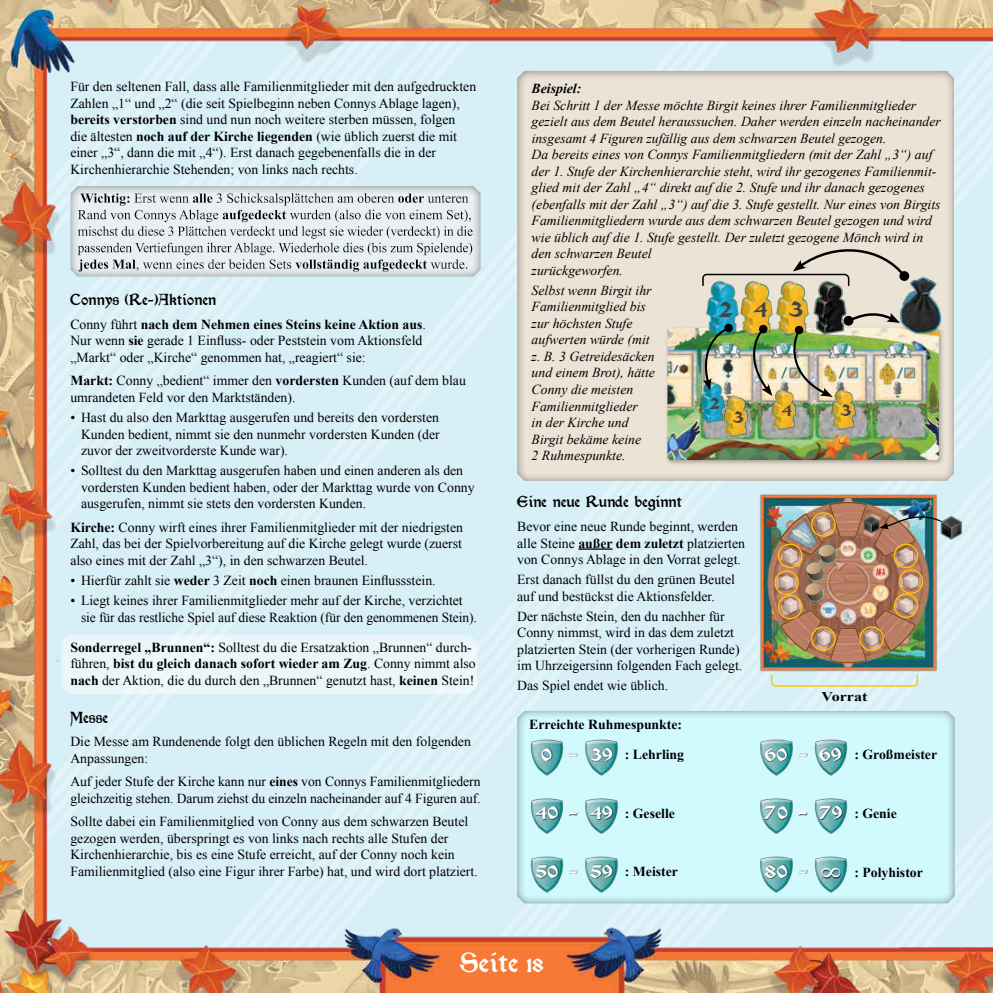
<style>
.page{position:relative;width:993px;height:993px;background:#fff}
.page>*{position:absolute;margin:0;border:0;box-sizing:border-box;transform-origin:0 0}
.t1{font:900 30px "Morris Roman";color:#fff;scale:1.1 1}
.t2{font:900 25.25px "Morris Roman";color:#434345;scale:1.2 1}
.t3{font:900 23.38px "Morris Roman";color:#fff;scale:1.2 1}
.t4{font:900 21.25px "Morris Roman";color:#fff;scale:1.2 1}
.t5{font:900 19px "Morris Roman";color:#434345;scale:1.2 1}
.t6{font:900 17.5px "Morris Roman";color:#000}
.t7{font:13.75px/16.5px "Times New Roman";color:#000}
.t8{font:italic 13.75px/16.5px "Times New Roman";color:#000}
.t9{font:700 13.75px/30px "Times New Roman";color:#000;text-align:right}
.t10{font:italic 700 13.75px "Times New Roman";color:#000}
.t11{font:700 13.38px "Times New Roman";color:#000;scale:1.2 1}
.s1{font-weight:700}
.s2{font-size:23.38px}
.s3{font-size:22.5px}
</style>
<div class="page">
<img style="left:0;top:0;width:900px;height:992px">
<img style="left:900px;top:0;width:92px;height:992px">
<svg style="left:821px;top:867px;width:18px;height:10px"></svg>
<p class="t7" style="left:70px;top:79px;width:407px">Für den seltenen Fall, dass alle Familienmitglieder mit den aufgedruckten Zahlen „1“ und „2“ (die seit Spielbeginn neben Connys Ablage lagen), <span class="s1">bereits verstorben</span> sind und nun noch weitere sterben müssen, folgen<br>die ältesten <span class="s1">noch auf der Kirche liegenden</span> (wie üblich zuerst die mit einer „3“, dann die mit „4“). Erst danach gegebenenfalls die in der Kirchenhierarchie Stehenden; von links nach rechts.</p>
<p class="t6" style="left:70px;top:290px;width:148px">Connys (Re-)Aktionen</p>
<p class="t7" style="left:70px;top:317px;width:357px">Conny führt <span class="s1">nach dem Nehmen eines Steins keine Aktion aus</span>.<br>Nur wenn <span class="s1">sie</span> gerade 1 Einfluss- oder Peststein vom Aktionsfeld „Markt“ oder „Kirche“ genommen hat, „reagiert“ sie:</p>
<p class="t7" style="left:70px;top:374px;width:397px"><span class="s1">Markt:</span> Conny „bedient“ immer den <span class="s1">vordersten</span> Kunden (auf dem blau umrandeten Feld vor den Marktständen).</p>
<p class="t7" style="left:81px;top:410px;width:360px;text-align:justify;text-indent:-11px">• Hast du also den Markttag ausgerufen und bereits den vordersten Kunden bedient, nimmt sie den nunmehr vordersten Kunden (der zuvor der zweitvorderste Kunde war).</p>
<p class="t7" style="left:81px;top:463px;width:395px;text-indent:-11px">• Solltest du den Markttag ausgerufen haben und einen anderen als den vordersten Kunden bedient haben, oder der Markttag wurde von Conny ausgerufen, nimmt sie stets den vordersten Kunden.</p>
<p class="t7" style="left:70px;top:520px;width:394px;text-align:justify"><span class="s1">Kirche:</span> Conny wirft eines ihrer Familienmitglieder mit der niedrigsten Zahl, das bei der Spielvorbereitung auf die Kirche gelegt wurde (zuerst also eines mit der Zahl „3“), in den schwarzen Beutel.</p>
<p class="t7" style="left:70px;top:573px;width:366px">• Hierfür zahlt sie <span class="s1">weder</span> 3 Zeit <span class="s1">noch</span> einen braunen Einflussstein.</p>
<p class="t7" style="left:81px;top:593px;width:397px;text-indent:-11px">• Liegt keines ihrer Familienmitglieder mehr auf der Kirche, verzichtet sie für das restliche Spiel auf diese Reaktion (für den genommenen Stein).</p>
<p class="t7" style="left:70px;top:640px;width:407px"><span class="s1">Sonderregel „Brunnen“:</span> Solltest du die Ersatzaktion „Brunnen“ durch&shy;führen, <span class="s1">bist du gleich danach sofort wieder am Zug</span>. Conny nimmt also <span class="s1">nach</span> der Aktion, die du durch den „Brunnen“ genutzt hast, <span class="s1">keinen</span> Stein!</p>
<p class="t6" style="left:70px;top:707px;width:40px">Messe</p>
<p class="t7" style="left:70px;top:734px;width:402px">Die Messe am Rundenende folgt den üblichen Regeln mit den folgenden<br>Anpassungen:</p>
<p class="t7" style="left:70px;top:774px;width:411px">Auf jeder Stufe der Kirche kann nur <span class="s1">eines</span> von Connys Familienmitgliedern gleichzeitig stehen. Darum ziehst du einzeln nacheinander auf 4 Figuren auf.</p>
<p class="t7" style="left:70px;top:814px;width:409px">Sollte dabei ein Familienmitglied von Conny aus dem schwarzen Beutel gezogen werden, überspringt es von links nach rechts alle Stufen der Kirchenhierarchie, bis es eine Stufe erreicht, auf der Conny noch kein Familienmitglied (also eine Figur ihrer Farbe) hat, und wird dort platziert.</p>
<p class="t10" style="left:531px;top:84px;width:51px">Beispiel:</p>
<p class="t8" style="left:531px;top:98px;width:410px">Bei Schritt 1 der Messe möchte Birgit keines ihrer Familienmitglieder gezielt aus dem Beutel heraussuchen. Daher werden einzeln nacheinander insgesamt 4 Figuren zufällig aus dem schwarzen Beutel gezogen.<br>Da bereits eines von Connys Familienmitgliedern (mit der Zahl „3“) auf der 1. Stufe der Kirchenhierarchie steht, wird ihr gezogenes Familienmit&shy;glied mit der Zahl „4“ direkt auf die 2. Stufe und ihr danach gezogenes (ebenfalls mit der Zahl „3“) auf die 3. Stufe gestellt. Nur eines von Birgits Familienmitgliedern wurde aus dem schwarzen Beutel gezogen und wird wie üblich auf die 1. Stufe gestellt. Der zuletzt gezogene Mönch wird in den schwarzen Beutel<br>zurückgeworfen.</p>
<p class="t8" style="left:531px;top:283px;width:125px">Selbst wenn Birgit ihr<br>Familienmitglied bis zur höchsten Stufe aufwerten würde (mit z. B. 3 Getreidesäcken und einem Brot), hätte<br>Conny die meisten<br>Familienmitglieder<br>in der Kirche und<br>Birgit bekäme keine<br>2 Ruhmespunkte.</p>
<h2 class="t2" style="left:719px;top:295px;width:72px">243</h2>
<h3 class="t5" style="left:709px;top:393px;width:11px">2</h3>
<h3 class="t5" style="left:781px;top:400px;width:11px">4</h3>
<h3 class="t5" style="left:840px;top:400px;width:11px">3</h3>
<h3 class="t5" style="left:733px;top:406px;width:11px">3</h3>
<p class="t6" style="left:517px;top:492px;width:166px">Eine neue Runde beginnt</p>
<p class="t7" style="left:517px;top:519px;width:229px">Bevor eine neue Runde beginnt, werden alle Steine <span class="s1">außer dem zuletzt</span> platzierten von Connys Ablage in den Vorrat gelegt.</p>
<p class="t7" style="left:517px;top:572px;width:219px">Erst danach füllst du den grünen Beutel auf und bestückst die Aktionsfelder.</p>
<p class="t7" style="left:517px;top:609px;width:226px">Der nächste Stein, den du nachher für Conny nimmst, wird in das dem zuletzt platzierten Stein (der vorherigen Runde) im Uhrzeigersinn folgenden Fach gelegt.</p>
<p class="t7" style="left:517px;top:678px;width:152px">Das Spiel endet wie üblich.</p>
<p class="t11" style="left:821px;top:691px;width:40px">Vorrat</p>
<p class="t9" style="left:529px;top:710px;width:156px">Erreichte Ruhmespunkte: : Lehrling</p>
<h3 class="t4" style="left:541px;top:742px;width:11px">0</h3>
<h3 class="t4" style="left:765px;top:742px;width:20px">60</h3>
<h3 class="t4" style="left:590px;top:742px;width:21px">39</h3>
<h3 class="t4" style="left:819px;top:742px;width:20px">69</h3>
<h3 class="t3" style="left:568px;top:740px;width:9px">-</h3>
<h3 class="t3" style="left:798px;top:740px;width:9px">-</h3>
<p class="t9" style="left:854px;top:740px;width:84px">: Großmeister</p>
<h3 class="t4" style="left:589px;top:801px;width:21px">49</h3>
<h3 class="t4" style="left:819px;top:801px;width:21px">79</h3>
<h3 class="t4" style="left:535px;top:801px;width:38px">40 <span class="s2">-</span></h3>
<h3 class="t4" style="left:764px;top:801px;width:38px">70 <span class="s2">-</span></h3>
<p class="t9" style="left:624px;top:799px;width:52px">: Geselle</p>
<p class="t9" style="left:854px;top:799px;width:44px">: Genie</p>
<h3 class="t4" style="left:589px;top:859px;width:21px">59</h3>
<h3 class="t4" style="left:535px;top:859px;width:38px">50 <span class="s2">-</span></h3>
<h3 class="t4" style="left:764px;top:859px;width:37px">80 <span class="s2">-</span></h3>
<p class="t9" style="left:624px;top:857px;width:55px">: Meister</p>
<p class="t9" style="left:854px;top:858px;width:70px">: Polyhistor</p>
<h1 class="t1" style="left:459px;top:946px;width:78px">Seite <span class="s3">18</span></h1>
</div>
